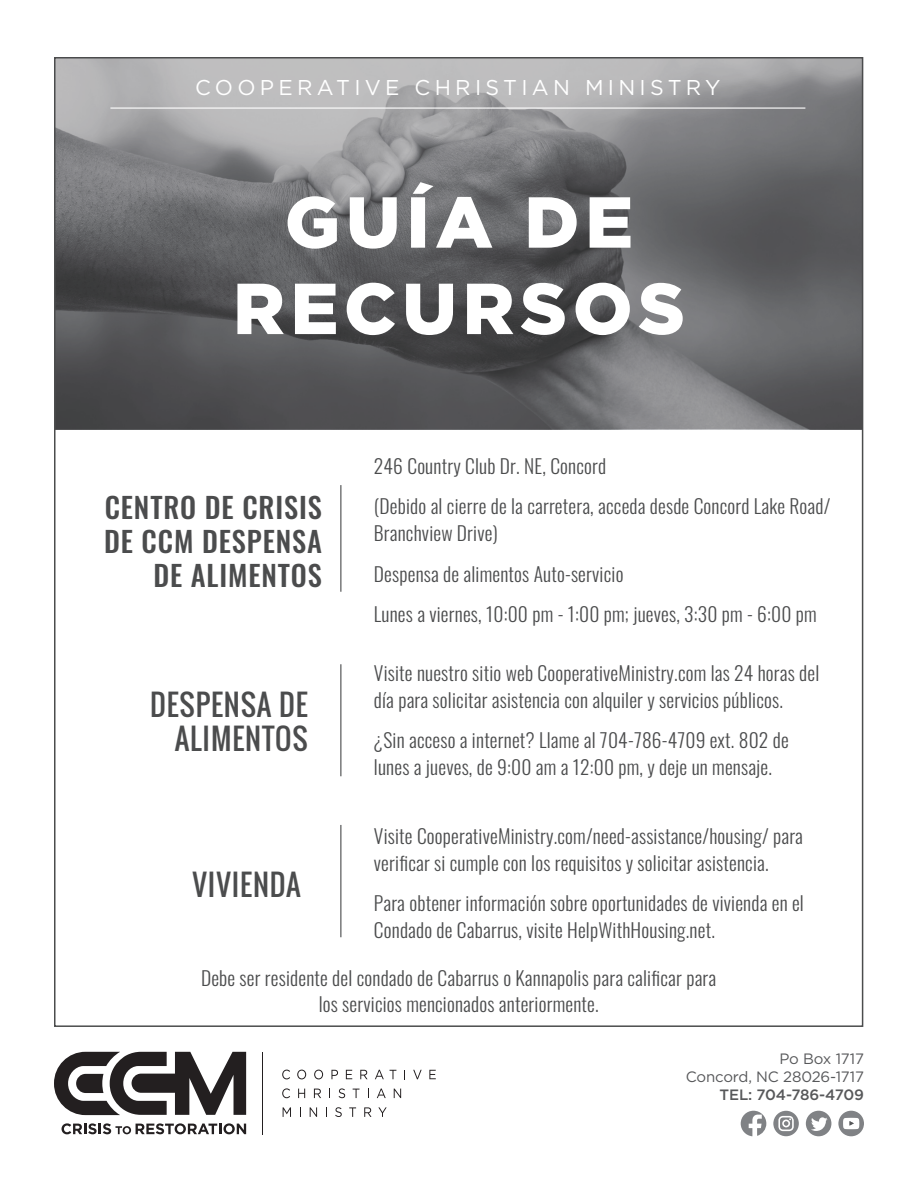
<style>
.page{position:relative;width:918px;height:1188px;background:#fff}
.page>*{position:absolute;margin:0;border:0;box-sizing:border-box;transform-origin:0 0}
.t1{font:900 72px/86.4px "Gotham";letter-spacing:.08em;color:#fff;text-align:center}
.t2{font:500 28.5px/34.2px "Oswald";letter-spacing:.03em;color:#4b4c4d;text-align:right}
.t3{font:28.5px/34.2px "Oswald";letter-spacing:.03em;color:#4b4c4d;text-align:right}
.t4{font:21.45px "Gotham";letter-spacing:.2em;color:#fff}
.t5{font:300 19.5px/27px "Oswald";letter-spacing:.01em;color:#4b4c4d}
.t6{font:15px "Gotham";letter-spacing:-.01em;color:#57585a}
.t7{font:500 15px "Gotham";letter-spacing:-.01em;color:#57585a}
</style>
<div class="page">
<svg style="left:57px;top:60px;width:803px;height:369px;background:#717173"></svg>
<hr style="left:110px;top:108px;width:695px;height:1px;background:#fff">
<div style="left:773px;top:1111px;width:26px;height:25px;background:#808285;border-radius:50%"></div>
<svg style="left:778px;top:1116px;width:16px;height:15px"></svg>
<div style="left:838px;top:1111px;width:26px;height:25px;background:#808285;border-radius:50%"></div>
<svg style="left:843px;top:1118px;width:16px;height:11px"></svg>
<svg style="left:741px;top:1111px;width:25px;height:25px"></svg>
<svg style="left:806px;top:1111px;width:25px;height:25px"></svg>
<hr style="left:340px;top:664px;width:1px;height:112px;background:#4b4c4d">
<hr style="left:340px;top:825px;width:1px;height:112px;background:#4b4c4d">
<svg style="left:54px;top:1052px;width:192px;height:63px"></svg>
<svg style="left:282px;top:1070px;width:8px;height:9px"></svg>
<svg style="left:297px;top:1070px;width:9px;height:9px"></svg>
<svg style="left:314px;top:1070px;width:9px;height:9px"></svg>
<svg style="left:331px;top:1070px;width:7px;height:9px"></svg>
<svg style="left:346px;top:1070px;width:6px;height:9px"></svg>
<svg style="left:360px;top:1070px;width:8px;height:9px"></svg>
<svg style="left:375px;top:1070px;width:9px;height:9px"></svg>
<svg style="left:390px;top:1070px;width:6px;height:9px"></svg>
<svg style="left:413px;top:1070px;width:9px;height:9px"></svg>
<svg style="left:429px;top:1070px;width:7px;height:9px"></svg>
<svg style="left:282px;top:1088px;width:8px;height:10px"></svg>
<svg style="left:298px;top:1089px;width:7px;height:9px"></svg>
<svg style="left:314px;top:1089px;width:7px;height:9px"></svg>
<svg style="left:339px;top:1088px;width:6px;height:10px"></svg>
<svg style="left:353px;top:1089px;width:7px;height:9px"></svg>
<svg style="left:377px;top:1089px;width:9px;height:9px"></svg>
<svg style="left:394px;top:1089px;width:7px;height:9px"></svg>
<svg style="left:283px;top:1107px;width:8px;height:10px"></svg>
<svg style="left:310px;top:1107px;width:7px;height:10px"></svg>
<svg style="left:335px;top:1107px;width:7px;height:10px"></svg>
<svg style="left:349px;top:1107px;width:7px;height:10px"></svg>
<svg style="left:364px;top:1107px;width:7px;height:10px"></svg>
<svg style="left:378px;top:1107px;width:9px;height:10px"></svg>
<hr style="left:263px;top:1052px;width:1px;height:83px;background:#231f20">
<svg style="left:62px;top:1123px;width:184px;height:11px"></svg>
<hr style="left:340px;top:485px;width:1px;height:107px;background:#4b4c4d">
<p class="t4" style="left:195px;top:74px;width:527px">COOPERATIVE CHRISTIAN MINISTRY</p>
<p class="t1" style="left:233px;top:178px;width:454px">GUÍA DE<br>RECURSOS</p>
<p class="t2" style="left:104px;top:492px;width:219px">CENTRO DE CRISIS<br>DE CCM DESPENSA<br>DE ALIMENTOS</p>
<p class="t3" style="left:150px;top:687px;width:159px">DESPENSA DE<br>ALIMENTOS</p>
<p class="t3" style="left:193px;top:868px;width:110px">VIVIENDA</p>
<p class="t5" style="left:374px;top:450px;width:234px">246 Country Club Dr. NE, Concord</p>
<p class="t5" style="left:374px;top:491px;width:458px">(Debido al cierre de la carretera, acceda desde Concord Lake Road/<br>Branchview Drive)</p>
<p class="t5" style="left:374px;top:558px;width:251px">Despensa de alimentos Auto-servicio</p>
<p class="t5" style="left:374px;top:599px;width:444px">Lunes a viernes, 10:00 pm - 1:00 pm; jueves, 3:30 pm - 6:00 pm</p>
<p class="t5" style="left:374px;top:657px;width:447px">Visite nuestro sitio web CooperativeMinistry.com las 24 horas del día para solicitar asistencia con alquiler y servicios públicos.</p>
<p class="t5" style="left:374px;top:725px;width:416px">¿Sin acceso a internet? Llame al 704-786-4709 ext. 802 de lunes a jueves, de 9:00 am a 12:00 pm, y deje un mensaje.</p>
<p class="t5" style="left:374px;top:820px;width:431px">Visite CooperativeMinistry.com/need-assistance/housing/ para verificar si cumple con los requisitos y solicitar asistencia.</p>
<p class="t5" style="left:374px;top:888px;width:431px">Para obtener información sobre oportunidades de vivienda en el<br>Condado de Cabarrus, visite HelpWithHousing.net.</p>
<p class="t5" style="left:201px;top:963px;width:517px;line-height:25.5px;text-align:center">Debe ser residente del condado de Cabarrus o Kannapolis para calificar para los servicios mencionados anteriormente.</p>
<p class="t6" style="left:779px;top:1049px;width:86px">Po Box 1717</p>
<p class="t6" style="left:686px;top:1067px;width:180px">Concord, NC 28026-1717</p>
<p class="t7" style="left:720px;top:1085px;width:146px">TEL: 704-786-4709</p>
</div>
